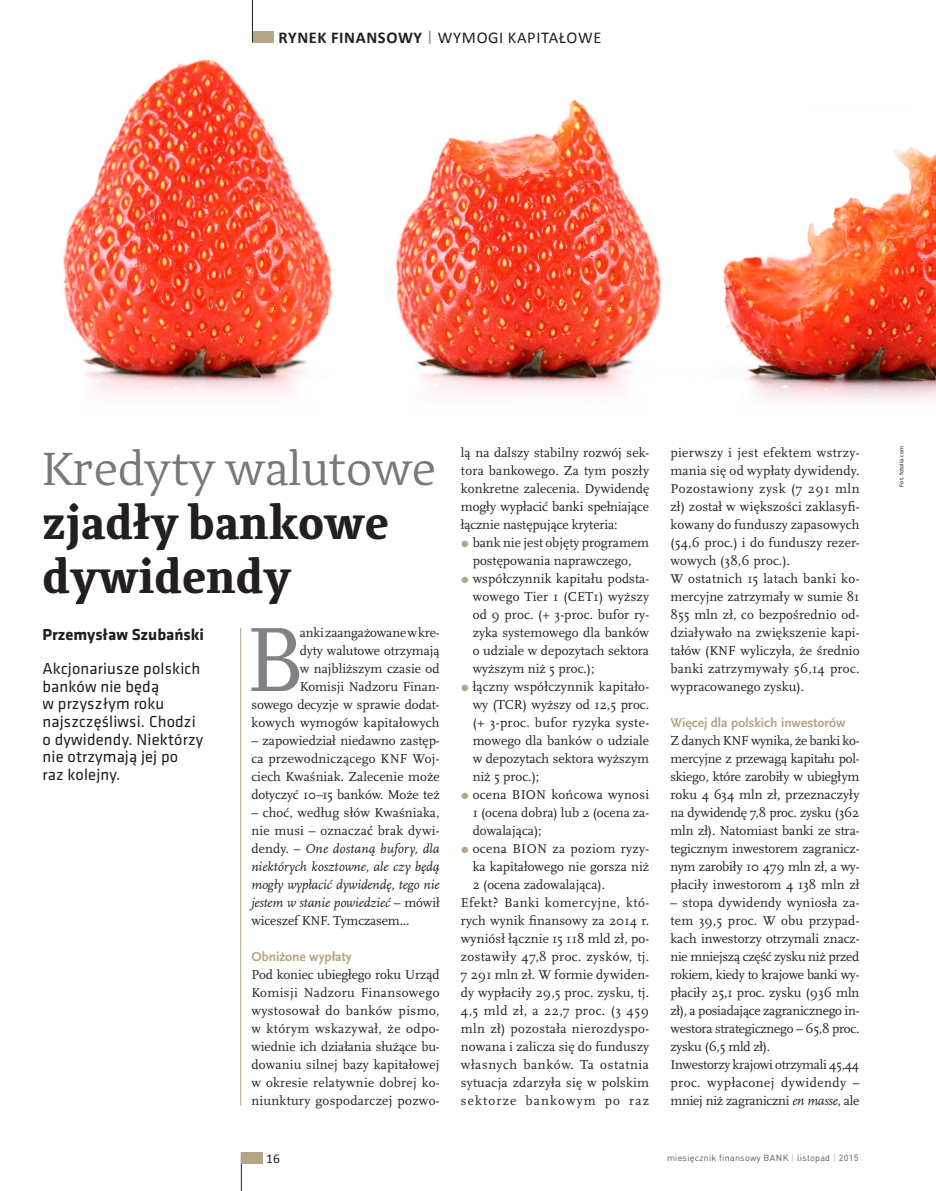
<style>
.page{position:relative;width:936px;height:1191px;background:#fff}
.page>*{position:absolute;margin:0;border:0;box-sizing:border-box;transform-origin:0 0}
.body{font:95.25px "Scala Pro";color:#808285}
.Tytuł_główny{font:700 48px "Adagio Serif";color:#231f20}
.Tytuł_główny-2{font:48px "Adagio Serif";letter-spacing:-.015em;color:#76787b}
.lead_wlasciwy{font:16.5px/17.7px "Klavika Basic";letter-spacing:.01em;color:#231f20}
.t1{font:16.5px "Calibri";letter-spacing:.04em;color:#231f20}
.body-2{font:700 16.5px "Klavika Basic";color:#231f20}
.body-3{font:13.5px/18px "Scala Pro";color:#231f20;text-align:justify}
.body-4{font:italic 13.5px/18px "Scala Pro";letter-spacing:-.01em;color:#231f20;text-align:justify}
.Śródtytuł{font:700 13.5px "Scala Sans Pro";color:#b3a586}
.t2{font:13.5px "Calibri";color:#231f20}
.t3{font:300 9px "DINPL";letter-spacing:.03em;color:#231f20}
.t4{font:6px "Klavika Basic";letter-spacing:.01em;color:#231f20}
.s1{font-weight:700}
.s2{font-size:14.7px;color:#808285}
.s3{font-style:normal}
.s4{color:#b3a586}
.s5{font-style:italic}
.s6{font-weight:500;color:#808285}
</style>
<div class="page">
<img style="left:63px;top:59px;width:872px;height:342px">
<hr style="left:241px;top:1152px;width:1px;height:39px;background:#231f20">
<div style="left:241px;top:1152px;width:22px;height:11px;background:#b3a586"></div>
<hr style="left:240px;top:628px;width:1px;height:477px;background:#b3a586">
<div style="left:252px;top:31px;width:22px;height:12px;background:#b3a586"></div>
<hr style="left:252px;top:0;width:1px;height:43px;background:#231f20">
<p class="t1" style="left:278px;top:27px;width:324px"><span class="s1">RYNEK FINANSOWY</span> <span class="s2">|</span> WYMOGI KAPITAŁOWE</p>
<p class="Tytuł_główny-2" style="left:43px;top:439px;width:395px">Kredyty walutowe</p>
<p class="Tytuł_główny" style="left:43px;top:491px;width:348px">zjadły bankowe</p>
<p class="Tytuł_główny" style="left:43px;top:545px;width:250px">dywidendy</p>
<p class="body-2" style="left:43px;top:623px;width:163px">Przemysław Szubański</p>
<p class="lead_wlasciwy" style="left:43px;top:659px;width:162px">Akcjonariusze polskich banków nie będą<br>w przyszłym roku najszczęśliwsi. Chodzi o dywidendy. Niektórzy nie otrzymają jej po raz kolejny.</p>
<p class="body-3" style="left:251px;top:624px;width:190px;text-align:right">anki zaangażowane w kre-<br>dyty walutowe otrzymają<br>w najbliższym czasie od<br>Komisji Nadzoru Finan-<br>sowego decyzje w sprawie dodat&shy;kowych wymogów kapitałowych</p>
<p class="body-3" style="left:251px;top:732px;width:190px">– zapowiedział niedawno zastęp&shy;ca przewodniczącego KNF Woj&shy;ciech Kwaśniak. Zalecenie może dotyczyć 10–15 banków. Może też</p>
<p class="body-4" style="left:251px;top:803px;width:190px"><span class="s3">– choć, według słów Kwaśniaka, nie musi – oznaczać brak dywi&shy;dendy. –</span> One dostaną bufory, dla niektórych kosztowne, ale czy będą mogły wypłacić dywidendę, tego nie jestem w stanie powiedzieć <span class="s3">– mówił wiceszef KNF. Tymczasem...</span></p>
<p class="Śródtytuł" style="left:251px;top:949px;width:102px">Obniżone wypłaty</p>
<p class="body-3" style="left:251px;top:965px;width:190px">Pod koniec ubiegłego roku Urząd Komisji Nadzoru Finansowego wystosował do banków pismo, w którym wskazywał, że odpo&shy;wiednie ich działania służące bu&shy;dowaniu silnej bazy kapitałowej w okresie relatywnie dobrej ko&shy;niunktury gospodarczej pozwo-</p>
<p class="body" style="left:245px;top:605px;width:62px">B</p>
<p class="t2" style="left:266px;top:1149px;width:15px">16</p>
<p class="body-3" style="left:461px;top:444px;width:190px">lą na dalszy stabilny rozwój sek&shy;tora bankowego. Za tym poszły konkretne zalecenia. Dywidendę mogły wypłacić banki spełniające łącznie następujące kryteria:</p>
<p class="body-3" style="left:461px;top:534px;width:190px;text-align:center"><span class="s4">●</span> bank nie jest objęty programem postępowania naprawczego,</p>
<p class="body-3" style="left:472px;top:570px;width:178px;text-indent:-12px"><span class="s4">●</span> współczynnik kapitału podsta&shy;wowego Tier 1 (CET1) wyższy od 9 proc. (+ 3-proc. bufor ry&shy;zyka systemowego dla banków o udziale w depozytach sektora wyższym niż 5 proc.);</p>
<p class="body-3" style="left:472px;top:678px;width:178px;text-indent:-12px"><span class="s4">●</span> łączny współczynnik kapitało&shy;wy (TCR) wyższy od 12,5 proc. (+ 3-proc. bufor ryzyka syste&shy;mowego dla banków o udziale w depozytach sektora wyższym niż 5 proc.);</p>
<p class="body-3" style="left:472px;top:786px;width:178px;text-indent:-12px"><span class="s4">●</span> ocena BION końcowa wynosi 1 (ocena dobra) lub 2 (ocena za&shy;dowalająca);</p>
<p class="body-3" style="left:472px;top:839px;width:178px;text-indent:-12px"><span class="s4">●</span> ocena BION za poziom ryzy&shy;ka kapitałowego nie gorsza niż 2 (ocena zadowalająca).</p>
<p class="body-3" style="left:461px;top:893px;width:190px">Efekt? Banki komercyjne, któ&shy;rych wynik finansowy za 2014 r. wyniósł łącznie 15 118 mld zł, po&shy;zostawiły 47,8 proc. zysków, tj.<br>7 291 mln zł. W formie dywiden&shy;dy wypłaciły 29,5 proc. zysku, tj.<br>4,5 mld zł, a 22,7 proc. (3 459 mln zł) pozostała nierozdyspo&shy;nowana i zalicza się do funduszy własnych banków. Ta ostatnia sytuacja zdarzyła się w polskim sektorze bankowym po raz</p>
<p class="body-3" style="left:670px;top:444px;width:190px">pierwszy i jest efektem wstrzy&shy;mania się od wypłaty dywidendy.<br>Pozostawiony zysk (7 291 mln zł) został w większości zaklasyfi&shy;kowany do funduszy zapasowych (54,6 proc.) i do funduszy rezer&shy;wowych (38,6 proc.).</p>
<p class="body-3" style="left:670px;top:570px;width:190px">W ostatnich 15 latach banki ko&shy;mercyjne zatrzymały w sumie 81<br>855 mln zł, co bezpośrednio od&shy;działywało na zwiększenie kapi&shy;tałów (KNF wyliczyła, że średnio banki zatrzymywały 56,14 proc. wypracowanego zysku).</p>
<p class="Śródtytuł" style="left:670px;top:715px;width:176px">Więcej dla polskich inwestorów</p>
<p class="body-3" style="left:670px;top:732px;width:190px">Z danych KNF wynika, że banki ko&shy;mercyjne z przewagą kapitału pol&shy;skiego, które zarobiły w ubiegłym roku 4 634 mln zł, przeznaczyły na dywidendę 7,8 proc. zysku (362 mln zł). Natomiast banki ze stra&shy;tegicznym inwestorem zagranicz&shy;nym zarobiły 10 479 mln zł, a wy&shy;płaciły inwestorom 4 138 mln zł</p>
<p class="body-3" style="left:670px;top:893px;width:190px">– stopa dywidendy wyniosła za&shy;tem 39,5 proc. W obu przypad&shy;kach inwestorzy otrzymali znacz&shy;nie mniejszą część zysku niż przed rokiem, kiedy to krajowe banki wy&shy;płaciły 25,1 proc. zysku (936 mln zł), a posiadające zagranicznego in&shy;westora strategicznego – 65,8 proc. zysku (6,5 mld zł).</p>
<p class="body-3" style="left:670px;top:1055px;width:190px">Inwestorzy krajowi otrzymali 45,44 proc. wypłaconej dywidendy – mniej niż zagraniczni <span class="s5">en masse</span>, ale</p>
<p class="t3" style="left:667px;top:1152px;width:193px">miesięcznik finansowy <span class="s6">BANK</span> <span class="s4">|</span> listopad <span class="s4">|</span> <span class="s6">2015</span></p>
<p class="t4" style="left:897px;top:486px;width:42px;rotate:-90deg">Fot. fotolia.com</p>
</div>
